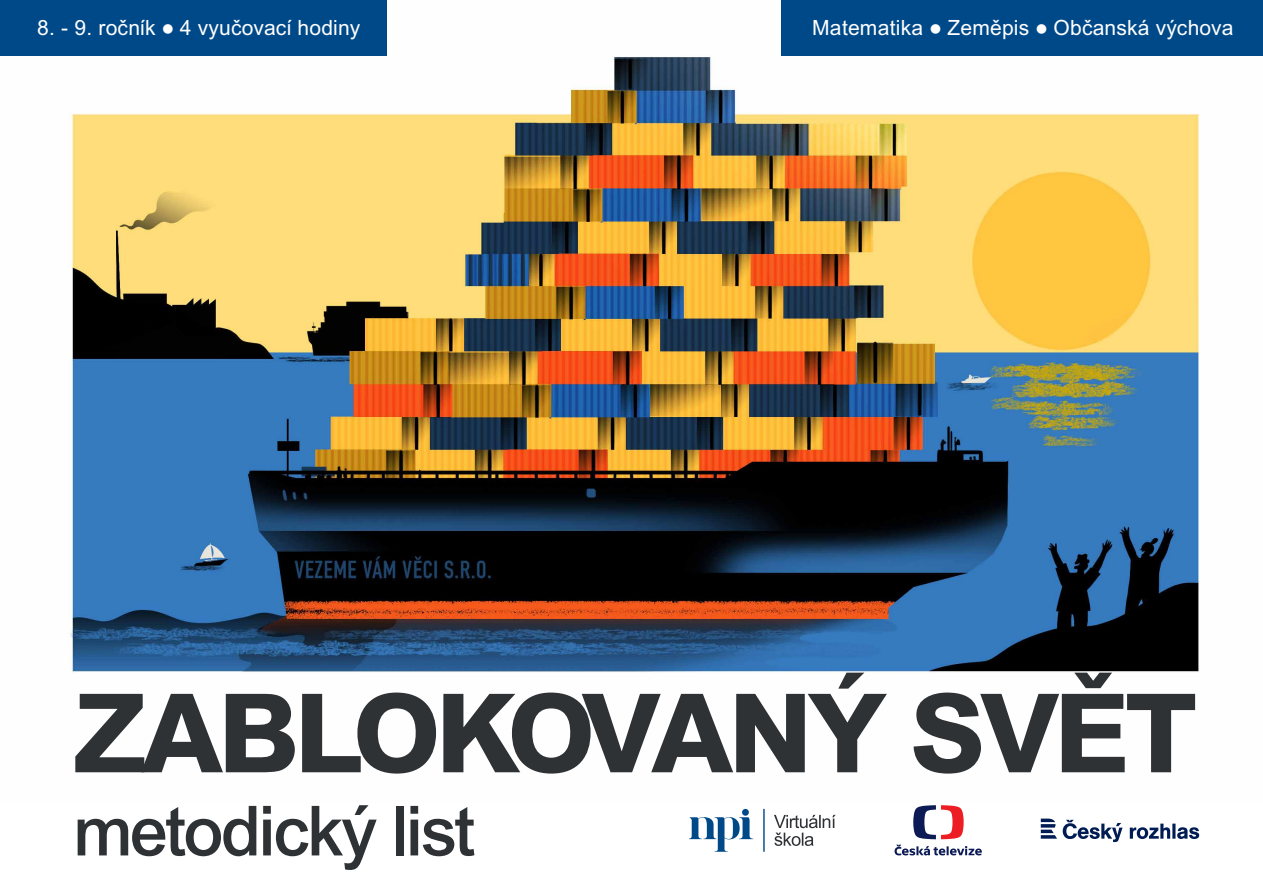
<style>
.page{position:relative;width:1263px;height:893px;background:#fff}
.page>*{position:absolute;margin:0;border:0;box-sizing:border-box;transform-origin:0 0}
.t1{font:800 109.5px "Arial MT Pro";letter-spacing:-.05em;color:#2f3235}
.t2{font:500 69.15px "Arial MT Pro";letter-spacing:-.04em;color:#2f3235}
.t3{font:21px "Arial MT Pro";letter-spacing:.01em;color:#fff}
</style>
<div class="page">
<img style="left:0;top:55px;width:1263px;height:618px">
<div style="left:0;top:0;width:387px;height:55px;background:#004989"></div>
<div style="left:781px;top:0;width:482px;height:55px;background:#004989"></div>
<svg style="left:689px;top:809px;width:76px;height:43px"></svg>
<svg style="left:774px;top:815px;width:61px;height:31px"></svg>
<svg style="left:1041px;top:819px;width:16px;height:20px"></svg>
<svg style="left:1063px;top:820px;width:136px;height:22px"></svg>
<svg style="left:913px;top:805px;width:51px;height:34px"></svg>
<svg style="left:894px;top:845px;width:88px;height:10px"></svg>
<p class="t3" style="left:37px;top:16px;width:324px">8. - 9. ročník ● 4 vyučovací hodiny</p>
<p class="t3" style="left:812px;top:16px;width:423px">Matematika ● Zeměpis ● Občanská výchova</p>
<h1 class="t1" style="left:73px;top:667px;width:1126px">ZABLOKOVANÝ SVĚT</h1>
<h2 class="t2" style="left:73px;top:791px;width:403px">metodický list</h2>
</div>
